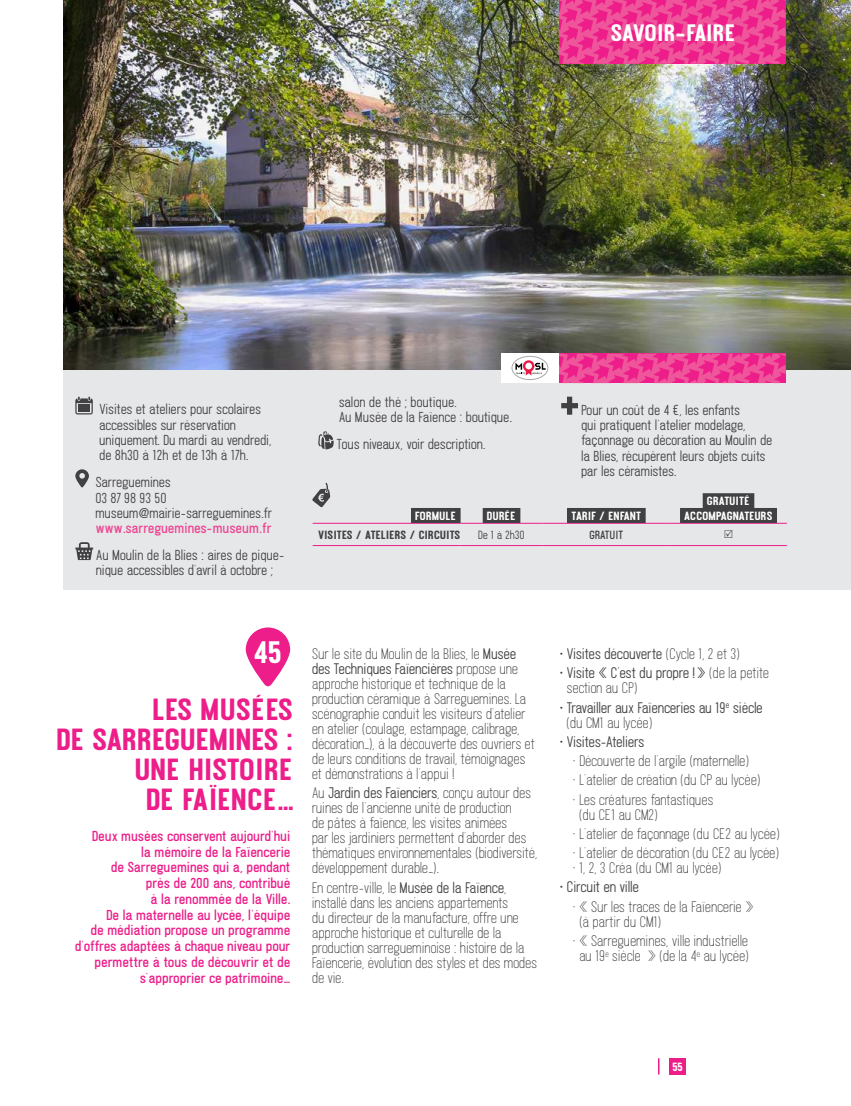
<style>
.page{position:relative;width:851px;height:1106px;background:#fff}
.page>*{position:absolute;margin:0;border:0;box-sizing:border-box;transform-origin:0 0}
.t1{font:800 27.45px "Ostrich Proper";color:#fff}
.t2{font:800 27px/30px "Ostrich Proper";letter-spacing:-.01em;color:#ed1d89;text-align:right}
.t3{font:800 21px "Ostrich Proper";letter-spacing:-.035em;color:#fff}
.t4{font:13.5px/15px "Ostrich Proper";letter-spacing:-.015em;color:#414042}
.t5{font:600 13.5px/15px "Ostrich Proper";letter-spacing:-.025em;color:#414042}
.t6{font:600 12.75px/15.3px "Ostrich Proper";color:#414042}
.t7{font:700 12.75px/15.8px "Ostrich Proper";color:#ed1d89;text-align:right}
.t8{font:700 12.75px "Ostrich Proper";color:#ee4693}
.t9{font:800 10.5px/14.7px "Ostrich Proper";letter-spacing:-.02em;color:#fff;text-align:center}
.t10{font:800 10.5px "Ostrich Proper";letter-spacing:-.025em;color:#414042}
.t11{font:600 10.5px "Ostrich Proper";color:#414042}
.t12{font:800 10.5px "Ostrich Proper";color:#fff}
.t13{font:700 10.5px "Ostrich Proper";letter-spacing:-.025em;color:#414042}
.s1{font-weight:400}
.s2{font-weight:600}
</style>
<div class="page">
<div style="left:64px;top:369px;width:786px;height:221px;background:#e6e7e8"></div>
<img style="left:64px;top:0;width:786px;height:369px">
<svg style="left:75px;top:396px;width:18px;height:18px"></svg>
<svg style="left:75px;top:469px;width:14px;height:18px"></svg>
<svg style="left:75px;top:542px;width:18px;height:18px"></svg>
<svg style="left:318px;top:431px;width:16px;height:18px"></svg>
<svg style="left:561px;top:396px;width:17px;height:19px"></svg>
<svg style="left:558px;top:0;width:227px;height:64px"></svg>
<svg style="left:558px;top:353px;width:227px;height:30px"></svg>
<hr style="left:312px;top:523px;width:148px;height:1px;background:#ed1d89">
<hr style="left:460px;top:523px;width:82px;height:1px;background:#ed1d89">
<hr style="left:542px;top:523px;width:128px;height:1px;background:#ed1d89">
<hr style="left:670px;top:523px;width:116px;height:1px;background:#ed1d89">
<hr style="left:312px;top:545px;width:148px;height:1px;background:#ed1d89">
<hr style="left:460px;top:545px;width:82px;height:1px;background:#ed1d89">
<hr style="left:542px;top:545px;width:128px;height:1px;background:#ed1d89">
<hr style="left:670px;top:545px;width:116px;height:1px;background:#ed1d89">
<div style="left:411px;top:508px;width:49px;height:15px;background:#414042"></div>
<div style="left:482px;top:508px;width:38px;height:15px;background:#414042"></div>
<div style="left:567px;top:508px;width:78px;height:15px;background:#414042"></div>
<div style="left:702px;top:493px;width:52px;height:15px;background:#414042"></div>
<div style="left:680px;top:508px;width:96px;height:15px;background:#414042"></div>
<svg style="left:312px;top:483px;width:18px;height:24px"></svg>
<svg style="left:245px;top:627px;width:46px;height:60px"></svg>
<div style="left:501px;top:353px;width:57px;height:30px;background:#fff"></div>
<svg style="left:512px;top:356px;width:35px;height:23px"></svg>
<div style="left:511px;top:356px;width:37px;height:24px;border:1px solid #a7a9ac;border-radius:50%"></div>
<svg style="left:515px;top:360px;width:30px;height:15px"></svg>
<svg style="left:658px;top:1058px;width:1px;height:16px"></svg>
<div style="left:669px;top:1058px;width:17px;height:16px;background:#ed1d89"></div>
<h3 class="t3" style="left:610px;top:19px;width:127px">SAVOIR-FAIRE</h3>
<p class="t6" style="left:99px;top:401px;width:174px">Visites et ateliers pour scolaires accessibles sur réservation uniquement. Du mardi au vendredi, de 8h30 à 12h et de 13h à 17h.</p>
<p class="t6" style="left:96px;top:474px;width:178px">Sarreguemines<br>03 87 98 93 50 museum@mairie-sarreguemines.fr</p>
<p class="t8" style="left:96px;top:520px;width:178px">www.sarreguemines-museum.fr</p>
<p class="t6" style="left:96px;top:547px;width:190px">Au Moulin de la Blies : aires de pique&shy;nique accessibles d’avril à octobre ;</p>
<p class="t6" style="left:339px;top:394px;width:174px">salon de thé ; boutique.<br>Au Musée de la Faïence : boutique.</p>
<p class="t6" style="left:336px;top:436px;width:151px">Tous niveaux, voir description.</p>
<p class="t6" style="left:581px;top:402px;width:193px">Pour un coût de 4 €, les enfants<br>qui pratiquent l’atelier modelage, façonnage ou décoration au Moulin de la Blies, récupèrent leurs objets cuits par les céramistes.</p>
<p class="t12" style="left:415px;top:509px;width:43px">FORMULE</p>
<p class="t9" style="left:487px;top:508px;width:31px">DURÉE</p>
<p class="t9" style="left:571px;top:508px;width:72px">TARIF / ENFANT</p>
<p class="t10" style="left:318px;top:527px;width:144px">VISITES / ATELIERS / CIRCUITS</p>
<p class="t11" style="left:478px;top:528px;width:48px">De 1 à 2h30</p>
<p class="t13" style="left:589px;top:527px;width:36px">GRATUIT</p>
<p class="t9" style="left:684px;top:493px;width:90px">GRATUITÉ<br>ACCOMPAGNATEURS</p>
<h1 class="t1" style="left:253px;top:634px;width:30px">45</h1>
<p class="t5" style="left:559px;top:646px;width:182px">• Visites découverte <span class="s1">(Cycle 1, 2 et 3)</span></p>
<p class="t5" style="left:566px;top:665px;width:204px;text-indent:-7px">• Visite « C’est du propre !» <span class="s1">(de la petite section au CP)</span></p>
<p class="t5" style="left:566px;top:699px;width:198px;text-indent:-7px">• Travailler aux Faïenceries au 19<sup>e</sup> siècle <span class="s1">(du CM1 au lycée)</span></p>
<p class="t5" style="left:559px;top:734px;width:86px">• Visites-Ateliers</p>
<p class="t4" style="left:572px;top:753px;width:178px">• Découverte de l’argile (maternelle)</p>
<p class="t4" style="left:572px;top:772px;width:190px">• L’atelier de création (du CP au lycée)</p>
<p class="t4" style="left:579px;top:791px;width:136px;text-indent:-7px">• Les créatures fantastiques (du CE1 au CM2)</p>
<p class="t4" style="left:572px;top:826px;width:209px">• L’atelier de façonnage (du CE2 au lycée)</p>
<p class="t4" style="left:572px;top:845px;width:208px">• L’atelier de décoration (du CE2 au lycée)</p>
<p class="t4" style="left:572px;top:860px;width:151px">• 1, 2, 3 Créa (du CM1 au lycée)</p>
<p class="t5" style="left:559px;top:879px;width:81px">• Circuit en ville</p>
<p class="t4" style="left:579px;top:898px;width:176px;text-indent:-7px">• « Sur les traces de la Faïencerie » (à partir du CM1)</p>
<p class="t4" style="left:572px;top:933px;width:178px;text-align:center">• « Sarreguemines, ville industrielle au 19<sup>e</sup> siècle » (de la 4<sup>e</sup> au lycée)</p>
<p class="t4" style="left:312px;top:646px;width:225px">Sur le site du Moulin de la Blies, le <span class="s2">Musée des Techniques Faïencières</span> propose une approche historique et technique de la production céramique à Sarreguemines. La scénographie conduit les visiteurs d’atelier en atelier (coulage, estampage, calibrage, décoration…), à la découverte des ouvriers et de leurs conditions de travail, témoignages et démonstrations à l’appui !</p>
<p class="t4" style="left:312px;top:785px;width:227px">Au <span class="s2">Jardin des Faïenciers</span>, conçu autour des ruines de l’ancienne unité de production<br>de pâtes à faïence, les visites animées<br>par les jardiniers permettent d’aborder des thématiques environnementales (biodiversité, développement durable…).</p>
<p class="t4" style="left:312px;top:879px;width:227px">En centre-ville, le <span class="s2">Musée de la Faïence</span>, installé dans les anciens appartements<br>du directeur de la manufacture, offre une approche historique et culturelle de la production sarregueminoise : histoire de la Faïencerie, évolution des styles et des modes de vie.</p>
<h2 class="t2" style="left:57px;top:693px;width:239px">LES MUSÉES<br>DE SARREGUEMINES :<br>UNE HISTOIRE<br>DE FAÏENCE…</h2>
<p class="t7" style="left:75px;top:827px;width:217px">Deux musées conservent aujourd’hui<br>la mémoire de la Faïencerie<br>de Sarreguemines qui a, pendant<br>près de 200 ans, contribué<br>à la renommée de la Ville.<br>De la maternelle au lycée, l’équipe<br>de médiation propose un programme d’offres adaptées à chaque niveau pour permettre à tous de découvrir et de s’approprier ce patrimoine…</p>
<p class="t9" style="left:672px;top:1058px;width:12px">55</p>
</div>
